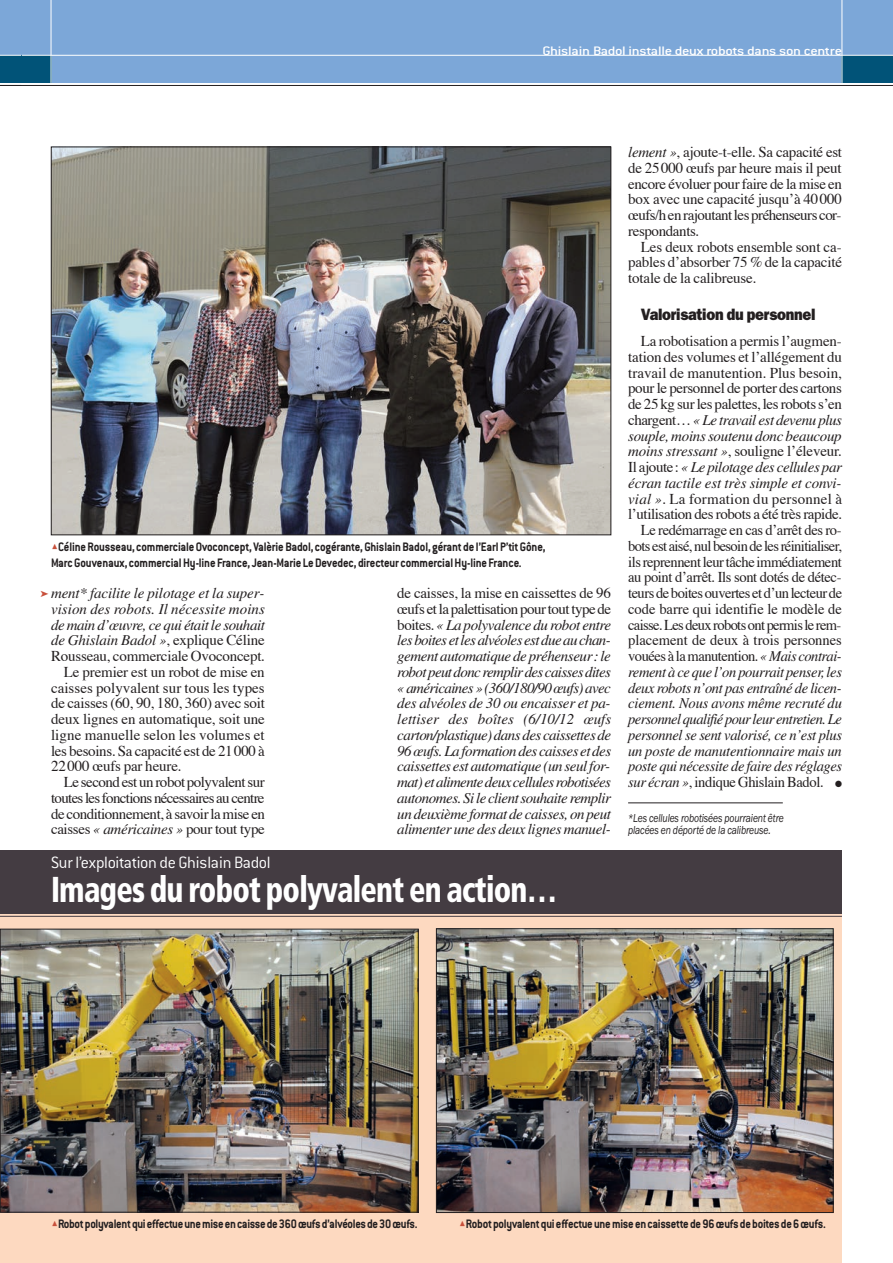
<style>
.page{position:relative;width:893px;height:1263px;background:#fff}
.page>*{position:absolute;margin:0;border:0;box-sizing:border-box;transform-origin:0 0}
.t1{font:900 condensed 36px "Frutiger";letter-spacing:-.025em;color:#fff;scale:.85 1}
.t2{font:300 18px "Conduit ITC";letter-spacing:-.015em;color:#fff}
.t3{font:800 16.5px "Franklin Gothic";letter-spacing:-.02em;color:#231f20;scale:.9 1}
.t4{font:15px/15.8px "Times";letter-spacing:-.025em;color:#231f20;text-align:justify}
.t5{font:italic 15px/15.8px "Times";letter-spacing:-.025em;color:#231f20;text-align:justify}
.t6{font:15px "Times";letter-spacing:-.045em;color:#231f20}
.t7{font:italic 15px "Times";letter-spacing:.005em;color:#231f20}
.t8{font:15px "Times";color:#231f20}
.t9{font:15px "Times";letter-spacing:-.005em;color:#231f20}
.t10{font:15px "Times";letter-spacing:.005em;color:#231f20}
.t11{font:700 13.5px/15.8px "Conduit ITC";letter-spacing:-.02em;color:#231f20;scale:.9 1}
.t12{font:500 13.5px "Conduit ITC";letter-spacing:-.025em;color:#fff;scale:1.2 1}
.t13{font:italic 12px/12px "Franklin Gothic";letter-spacing:-.01em;color:#231f20;scale:.8 1}
.s1{font-style:normal}
.s2{font-style:italic}
</style>
<div class="page">
<div style="left:0;top:0;width:893px;height:83px;background:#7ca7d8"></div>
<div style="left:842px;top:55px;width:51px;height:28px;background:#015378"></div>
<div style="left:0;top:55px;width:51px;height:28px;background:#015378"></div>
<hr style="left:842px;top:0;width:1px;height:83px;background:#fff">
<hr style="left:51px;top:0;width:1px;height:83px;background:#fff">
<hr style="left:0;top:55px;width:893px;height:1px;background:#fff">
<hr style="left:0;top:85px;width:893px;height:1px;background:#231f20">
<div style="left:0;top:850px;width:842px;height:413px;background:#fdd9c0"></div>
<div style="left:0;top:850px;width:842px;height:63px;background:#443c42"></div>
<hr style="left:0;top:916px;width:842px;height:1px;background:#443c42">
<img style="left:53px;top:149px;width:556px;height:384px">
<img style="left:2px;top:931px;width:415px;height:279px">
<div style="left:0;top:929px;width:419px;height:283px;border:1px solid #231f20"></div>
<img style="left:438px;top:930px;width:393px;height:281px">
<div style="left:436px;top:928px;width:397px;height:285px;border:1px solid #231f20"></div>
<hr style="left:628px;top:803px;width:155px;height:1px;background:#231f20">
<svg style="left:0;top:55px;width:21px;height:1px"></svg>
<p class="t12" style="left:542px;top:43px;width:251px">Ghislain Badol installe deux robots dans son centre</p>
<p class="t11" style="left:51px;top:538px;width:551px;text-indent:7px">Céline Rousseau, commerciale Ovoconcept, Valèrie Badol, cogérante, Ghislain Badol, gérant de l’Earl P’tit Gône,<br>Marc Gouvenaux, commercial Hy-line France, Jean-Marie Le Devedec, directeur commercial Hy-line France.</p>
<p class="t5" style="left:51px;top:585px;width:215px">ment* facilite le pilotage et la super-</p>
<p class="t7" style="left:51px;top:601px;width:215px">vision des robots. Il nécessite moins</p>
<p class="t5" style="left:51px;top:617px;width:215px">de main d’œuvre, ce qui était le souhait</p>
<p class="t5" style="left:51px;top:632px;width:215px">de Ghislain Badol »<span class="s1">, explique Céline</span></p>
<p class="t4" style="left:51px;top:649px;width:216px">Rousseau, commerciale Ovoconcept.</p>
<p class="t4" style="left:64px;top:665px;width:203px">Le premier est un robot de mise en</p>
<p class="t8" style="left:51px;top:678px;width:215px">caisses polyvalent sur tous les types</p>
<p class="t4" style="left:51px;top:696px;width:215px">de caisses (60, 90, 180, 360) avec soit</p>
<p class="t9" style="left:51px;top:710px;width:215px">deux lignes en automatique, soit une</p>
<p class="t10" style="left:51px;top:725px;width:215px">ligne manuelle selon les volumes et</p>
<p class="t4" style="left:51px;top:743px;width:215px">les besoins. Sa capacité est de 21000 à</p>
<p class="t4" style="left:51px;top:759px;width:132px">22000 œufs par heure.</p>
<p class="t4" style="left:64px;top:775px;width:203px">Le second est un robot polyvalent sur</p>
<p class="t6" style="left:51px;top:788px;width:215px">toutes les fonctions nécessaires au centre</p>
<p class="t4" style="left:51px;top:806px;width:216px">de conditionnement, à savoir la mise en</p>
<p class="t4" style="left:51px;top:822px;width:215px">caisses <span class="s2">« américaines »</span> pour tout type</p>
<p class="t5" style="left:397px;top:585px;width:215px"><span class="s1">de caisses, la mise en caissettes de 96 œufs et la palettisation pour tout type de boites.</span> « La polyvalence du robot entre les boites et les alvéoles est due au chan&shy;gement automatique de préhenseur: le robot peut donc remplir des caisses dites « américaines »(360/180/90 œufs) avec des alvéoles de 30 ou encaisser et pa&shy;lettiser des boîtes (6/10/12 œufs carton/plastique) dans des caissettes de 96 œufs. La formation des caisses et des caissettes est automatique (un seul for&shy;mat) et alimente deux cellules robotisées autonomes. Si le client souhaite remplir un deuxième format de caisses, on peut alimenter une des deux lignes manuel-</p>
<p class="t2" style="left:51px;top:852px;width:221px">Sur l’exploitation de Ghislain Badol</p>
<h1 class="t1" style="left:51px;top:868px;width:597px">Images du robot polyvalent en action…</h1>
<p class="t4" style="left:628px;top:145px;width:215px"><span class="s2">lement »</span>, ajoute-t-elle. Sa capacité est de 25000 œufs par heure mais il peut encore évoluer pour faire de la mise en box avec une capacité jusqu’à 40000 œufs/h en rajoutant les préhenseurs cor&shy;respondants.</p>
<p class="t4" style="left:628px;top:239px;width:215px;text-indent:13px">Les deux robots ensemble sont ca&shy;pables d’absorber 75 % de la capacité totale de la calibreuse.</p>
<p class="t3" style="left:641px;top:304px;width:196px">Valorisation du personnel</p>
<p class="t4" style="left:628px;top:334px;width:216px;text-align:right">La robotisation a permis l’augmen&shy;tation des volumes et l’allégement du travail de manutention. Plus besoin, pour le personnel de porter des cartons de 25 kg sur les palettes, les robots s’en chargent… <span class="s2">« Le travail est devenu plus souple, moins soutenu donc beaucoup moins stressant »</span>, souligne l’éleveur.<br>Il ajoute: <span class="s2">« Le pilotage des cellules par écran tactile est très simple et convi&shy;vial »</span>. La formation du personnel à l’utilisation des robots a été très rapide.<br>Le redémarrage en cas d’arrêt des ro&shy;bots est aisé, nul besoin de les réinitialiser, ils reprennent leur tâche immédiatement au point d’arrêt. Ils sont dotés de détec&shy;teurs de boites ouvertes et d’un lecteur de code barre qui identifie le modèle de caisse. Les deux robots ont permis le rem&shy;placement de deux à trois personnes vouées à la manutention. <span class="s2">« Mais contrai&shy;rement à ce que l’on pourrait penser, les deux robots n’ont pas entraîné de licen&shy;ciement. Nous avons même recruté du personnel qualifié pour leur entretien. Le personnel se sent valorisé, ce n’est plus un poste de manutentionnaire mais un poste qui nécessite de faire des réglages sur écran »</span>, indique Ghislain Badol. ●</p>
<p class="t13" style="left:628px;top:812px;width:196px">*Les cellules robotisées pourraient être placées en déporté de la calibreuse.</p>
<p class="t11" style="left:58px;top:1216px;width:401px">Robot polyvalent qui effectue une mise en caisse de 360 œufs d’alvéoles de 30 œufs.</p>
<p class="t11" style="left:466px;top:1216px;width:401px">Robot polyvalent qui effectue une mise en caissette de 96 œufs de boites de 6 œufs.</p>
</div>
